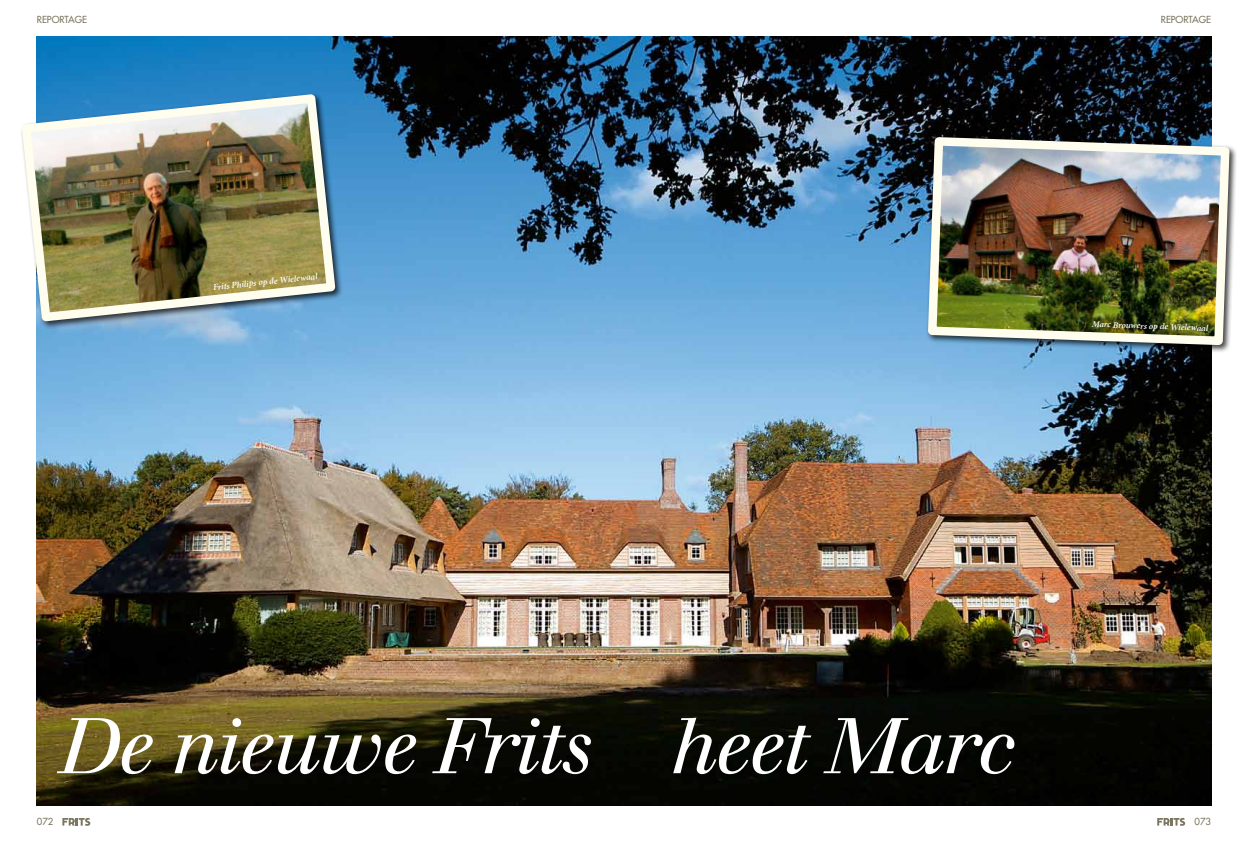
<style>
.page{position:relative;width:1248px;height:842px;background:#fff}
.page>*{position:absolute;margin:0;border:0;box-sizing:border-box;transform-origin:0 0}
.t1{font:77px "Justus Italic Oldstyle";letter-spacing:-.025em;color:#fff}
.t2{font:9.5px "Futura";color:#7a7660}
.t3{font:italic 600 9px "Minion Pro";color:#fff}
</style>
<div class="page">
<img style="left:37px;top:37px;width:1173px;height:768px">
<svg style="left:1157px;top:818px;width:27px;height:8px"></svg>
<svg style="left:62px;top:818px;width:28px;height:8px"></svg>
<img style="left:21px;top:89px;width:319px;height:237px">
<div style="left:925px;top:135px;width:311px;height:218px;background:#000;opacity:.75"></div>
<img style="left:923px;top:133px;width:310px;height:217px">
<p class="t2" style="left:37px;top:13px;width:52px">REPORTAGE</p>
<p class="t2" style="left:1160px;top:13px;width:52px">REPORTAGE</p>
<p class="t3" style="left:212px;top:281px;width:106px;rotate:-6deg">Frits Philips op de Wielewaal</p>
<p class="t3" style="left:1091px;top:318px;width:118px;rotate:2deg">Marc Brouwers op de Wielewaal</p>
<h1 class="t1" style="left:60px;top:700px;width:955px">De nieuwe Frits heet Marc</h1>
<p class="t2" style="left:37px;top:816px;width:18px">072</p>
<p class="t2" style="left:1194px;top:816px;width:18px">073</p>
</div>
